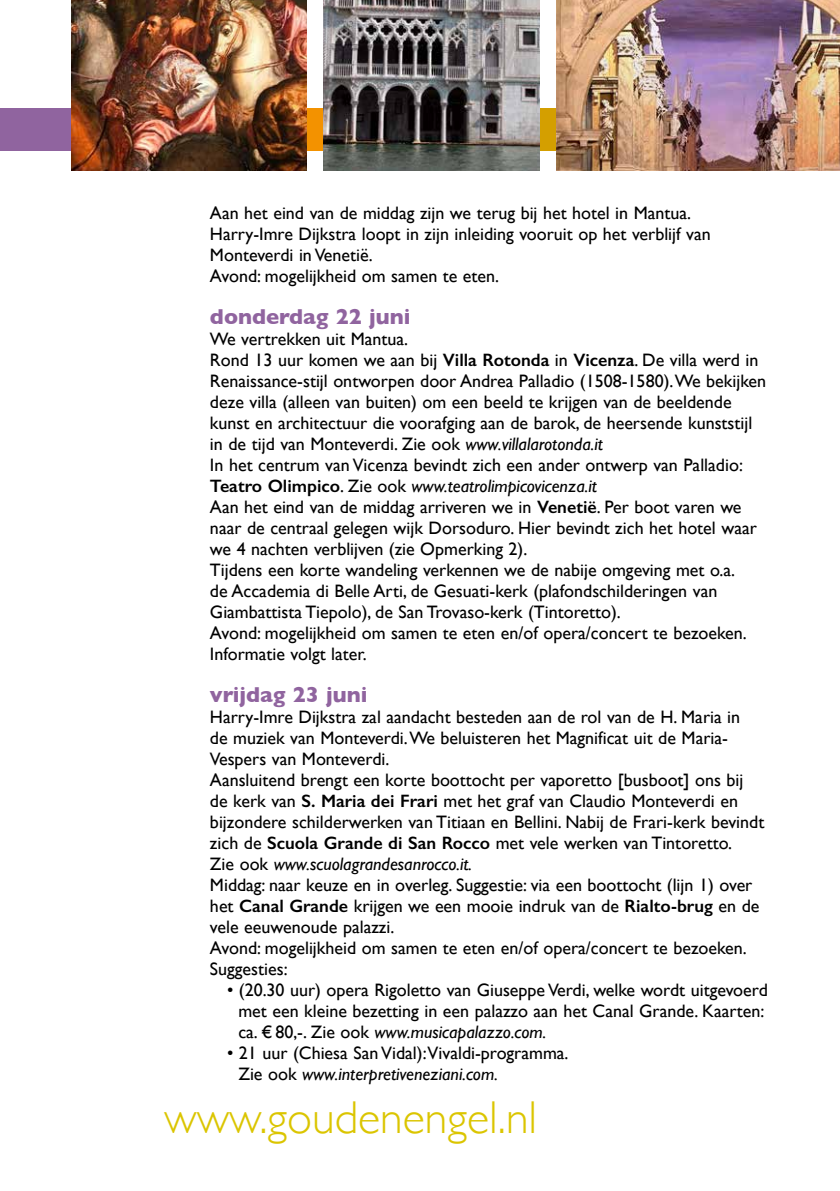
<style>
.page{position:relative;width:840px;height:1191px;background:#fff}
.page>*{position:absolute;margin:0;border:0;box-sizing:border-box;transform-origin:0 0}
.t1{font:300 46px "Gill Sans";color:#dbc500}
.t2{font:700 22px "Gill Sans";color:#90649f}
.t3{font:18px/21px "Gill Sans";color:#000}
.s1{font-weight:600}
.s2{font-style:italic}
</style>
<div class="page">
<div style="left:501px;top:108px;width:69px;height:42px;background:#d49f00"></div>
<div style="left:105px;top:108px;width:248px;height:42px;background:#f39200"></div>
<div style="left:0;top:108px;width:159px;height:42px;background:#90649f"></div>
<img style="left:323px;top:0;width:216px;height:170px">
<img style="left:72px;top:0;width:234px;height:170px">
<img style="left:556px;top:0;width:283px;height:170px">
<p class="t3" style="left:210px;top:202px;width:502px">Aan het eind van de middag zijn we terug bij het hotel in Mantua.<br>Harry-Imre Dijkstra loopt in zijn inleiding vooruit op het verblijf van Monteverdi in Venetië.<br>Avond: mogelijkheid om samen te eten.</p>
<p class="t2" style="left:210px;top:299px;width:202px">donderdag 22 juni</p>
<p class="t3" style="left:210px;top:328px;width:557px">We vertrekken uit Mantua.<br>Rond 13 uur komen we aan bij <span class="s1">Villa Rotonda</span> in <span class="s1">Vicenza</span>. De villa werd in Renaissance-stijl ontworpen door Andrea Palladio (1508-1580). We bekijken deze villa (alleen van buiten) om een beeld te krijgen van de beeldende kunst en architectuur die voorafging aan de barok, de heersende kunststijl in de tijd van Monteverdi. Zie ook <span class="s2">www.villalarotonda.it<br></span>In het centrum van Vicenza bevindt zich een ander ontwerp van Palladio:<br><span class="s1">Teatro Olimpico</span>. Zie ook <span class="s2">www.teatrolimpicovicenza.it<br></span>Aan het eind van de middag arriveren we in <span class="s1">Venetië</span>. Per boot varen we naar de centraal gelegen wijk Dorsoduro. Hier bevindt zich het hotel waar we 4 nachten verblijven (zie Opmerking 2).<br>Tijdens een korte wandeling verkennen we de nabije omgeving met o.a.<br>de Accademia di Belle Arti, de Gesuati-kerk (plafondschilderingen van Giambattista Tiepolo), de San Trovaso-kerk (Tintoretto).<br>Avond: mogelijkheid om samen te eten en/of opera/concert te bezoeken.<br>Informatie volgt later.</p>
<p class="t2" style="left:210px;top:677px;width:159px">vrijdag 23 juni</p>
<p class="t3" style="left:210px;top:706px;width:555px">Harry-Imre Dijkstra zal aandacht besteden aan de rol van de H. Maria in<br>de muziek van Monteverdi. We beluisteren het Magnificat uit de Maria-Vespers van Monteverdi.<br>Aansluitend brengt een korte boottocht per vaporetto [busboot] ons bij de kerk van <span class="s1">S. Maria dei Frari</span> met het graf van Claudio Monteverdi en bijzondere schilderwerken van Titiaan en Bellini. Nabij de Frari-kerk bevindt zich de <span class="s1">Scuola Grande di San Rocco</span> met vele werken van Tintoretto.<br>Zie ook <span class="s2">www.scuolagrandesanrocco.it.<br></span>Middag: naar keuze en in overleg. Suggestie: via een boottocht (lijn 1) over het <span class="s1">Canal Grande</span> krijgen we een mooie indruk van de <span class="s1">Rialto-brug</span> en de vele eeuwenoude palazzi.<br>Avond: mogelijkheid om samen te eten en/of opera/concert te bezoeken.<br>Suggesties:</p>
<p class="t3" style="left:238px;top:979px;width:530px;text-indent:-11px">• (20.30 uur) opera Rigoletto van Giuseppe Verdi, welke wordt uitgevoerd met een kleine bezetting in een palazzo aan het Canal Grande. Kaarten: ca. €80,-. Zie ook <span class="s2">www.musicapalazzo.com.</span></p>
<p class="t3" style="left:238px;top:1042px;width:331px;text-indent:-11px">• 21 uur (Chiesa San Vidal):Vivaldi-programma.<br>Zie ook <span class="s2">www.interpretiveneziani.com.</span></p>
<h1 class="t1" style="left:164px;top:1081px;width:374px">www.goudenengel.nl</h1>
</div>
